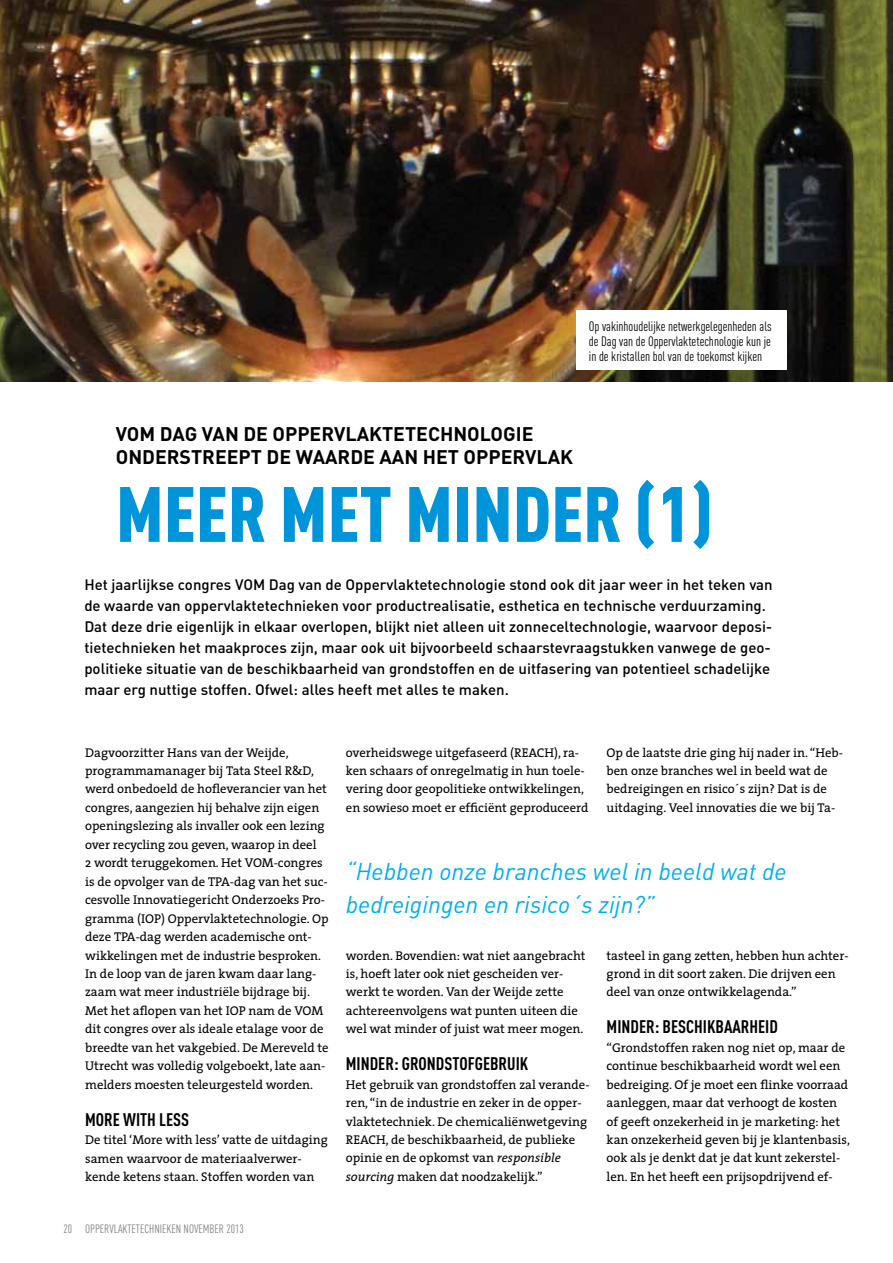
<style>
.page{position:relative;width:893px;height:1263px;background:#fff}
.page>*{position:absolute;margin:0;border:0;box-sizing:border-box;transform-origin:0 0}
.t1{font:900 77.1px "DIN Cond";color:#0095da}
.t2{font:italic 24px/33px "DIN";color:#00aeef}
.t3{font:700 19.5px/22.5px "DIN";color:#000;text-align:center}
.t4{font:700 18px "DIN Cond";color:#000}
.t5{font:500 15px/21px "DIN";color:#000}
.t6{font:13.5px/15px "DIN Cond";color:#000;text-align:justify}
.t7{font:12.75px/18.5px "The Serif";color:#000}
.t8{font:12px "DIN Cond";color:#808285}
.s1{font-style:italic}
</style>
<div class="page">
<img style="left:0;top:0;width:893px;height:382px">
<div style="left:576px;top:310px;width:211px;height:60px;background:#fff"></div>
<p class="t6" style="left:589px;top:318px;width:184px">Op vakinhoudelijke netwerkgelegenheden als de Dag van de Oppervlaktetechnologie kun je in de kristallen bol van de toekomst kijken</p>
<h3 class="t3" style="left:116px;top:422px;width:14px">VOM</h3>
<h3 class="t3" style="left:116px;top:422px;width:459px">DAG VAN DE OPPERVLAKTETECHNOLOGIE<br>ONDERSTREEPT DE WAARDE AAN HET OPPERVLAK</h3>
<h1 class="t1" style="left:116px;top:466px;width:598px">MEER MET MINDER (1)</h1>
<p class="t5" style="left:84px;top:574px;width:690px">Het jaarlijkse congres VOM Dag van de Oppervlaktetechnologie stond ook dit jaar weer in het teken van de waarde van oppervlaktetechnieken voor productrealisatie, esthetica en technische verduurzaming.<br>Dat deze drie eigenlijk in elkaar overlopen, blijkt niet alleen uit zonneceltechnologie, waarvoor deposi&shy;tietechnieken het maakproces zijn, maar ook uit bijvoorbeeld schaarstevraagstukken vanwege de geo&shy;politieke situatie van de beschikbaarheid van grondstoffen en de uitfasering van potentieel schadelijke maar erg nuttige stoffen. Ofwel: alles heeft met alles te maken.</p>
<p class="t7" style="left:85px;top:743px;width:245px">Dagvoorzitter Hans van der Weijde, programmamanager bij Tata Steel R&amp;D, werd onbedoeld de hofleverancier van het congres, aangezien hij behalve zijn eigen openingslezing als invaller ook een lezing over recycling zou geven, waarop in deel<br>2 wordt teruggekomen. Het VOM-congres is de opvolger van de TPA-dag van het suc&shy;cesvolle Innovatiegericht Onderzoeks Pro&shy;gramma (IOP) Oppervlaktetechnologie. Op deze TPA-dag werden academische ont&shy;wikkelingen met de industrie besproken.<br>In de loop van de jaren kwam daar lang&shy;zaam wat meer industriële bijdrage bij.<br>Met het aflopen van het IOP nam de VOM dit congres over als ideale etalage voor de breedte van het vakgebied. De Mereveld te Utrecht was volledig volgeboekt, late aan&shy;melders moesten teleurgesteld worden.</p>
<h3 class="t4" style="left:85px;top:1108px;width:105px">MORE WITH LESS</h3>
<p class="t7" style="left:85px;top:1130px;width:244px">De titel ‘More with less’ vatte de uitdaging samen waarvoor de materiaalverwer&shy;kende ketens staan. Stoffen worden van</p>
<p class="t8" style="left:64px;top:1221px;width:182px">20 oppervlaktetechnieken november 2013</p>
<p class="t7" style="left:346px;top:743px;width:244px">overheidswege uitgefaseerd (REACH), ra&shy;ken schaars of onregelmatig in hun toele&shy;vering door geopolitieke ontwikkelingen, en sowieso moet er efficiënt geproduceerd</p>
<p class="t7" style="left:607px;top:743px;width:238px">Op de laatste drie ging hij nader in. “Heb&shy;ben onze branches wel in beeld wat de bedreigingen en risico´s zijn? Dat is de uitdaging. Veel innovaties die we bij Ta-</p>
<h2 class="t2" style="left:346px;top:854px;width:442px">“Hebben onze branches wel in beeld wat de bedreigingen en risico´s zijn?”</h2>
<p class="t7" style="left:346px;top:945px;width:241px">worden. Bovendien: wat niet aangebracht is, hoeft later ook niet gescheiden ver&shy;werkt te worden. Van der Weijde zette achtereenvolgens wat punten uiteen die wel wat minder of juist wat meer mogen.</p>
<h3 class="t4" style="left:346px;top:1053px;width:184px">MINDER: GRONDSTOFGEBRUIK</h3>
<p class="t7" style="left:346px;top:1075px;width:245px">Het gebruik van grondstoffen zal verande&shy;ren, “in de industrie en zeker in de opper&shy;vlaktetechniek. De chemicaliënwetgeving REACH, de beschikbaarheid, de publieke opinie en de opkomst van <span class="s1">responsible sourcing</span> maken dat noodzakelijk.”</p>
<p class="t7" style="left:607px;top:945px;width:243px">tasteel in gang zetten, hebben hun achter&shy;grond in dit soort zaken. Die drijven een deel van onze ontwikkelagenda.”</p>
<h3 class="t4" style="left:607px;top:1016px;width:173px">MINDER: BESCHIKBAARHEID</h3>
<p class="t7" style="left:607px;top:1038px;width:245px">“Grondstoffen raken nog niet op, maar de continue beschikbaarheid wordt wel een bedreiging. Of je moet een flinke voorraad aanleggen, maar dat verhoogt de kosten of geeft onzekerheid in je marketing: het kan onzekerheid geven bij je klantenbasis, ook als je denkt dat je dat kunt zekerstel&shy;len. En het heeft een prijsopdrijvend ef-</p>
</div>
